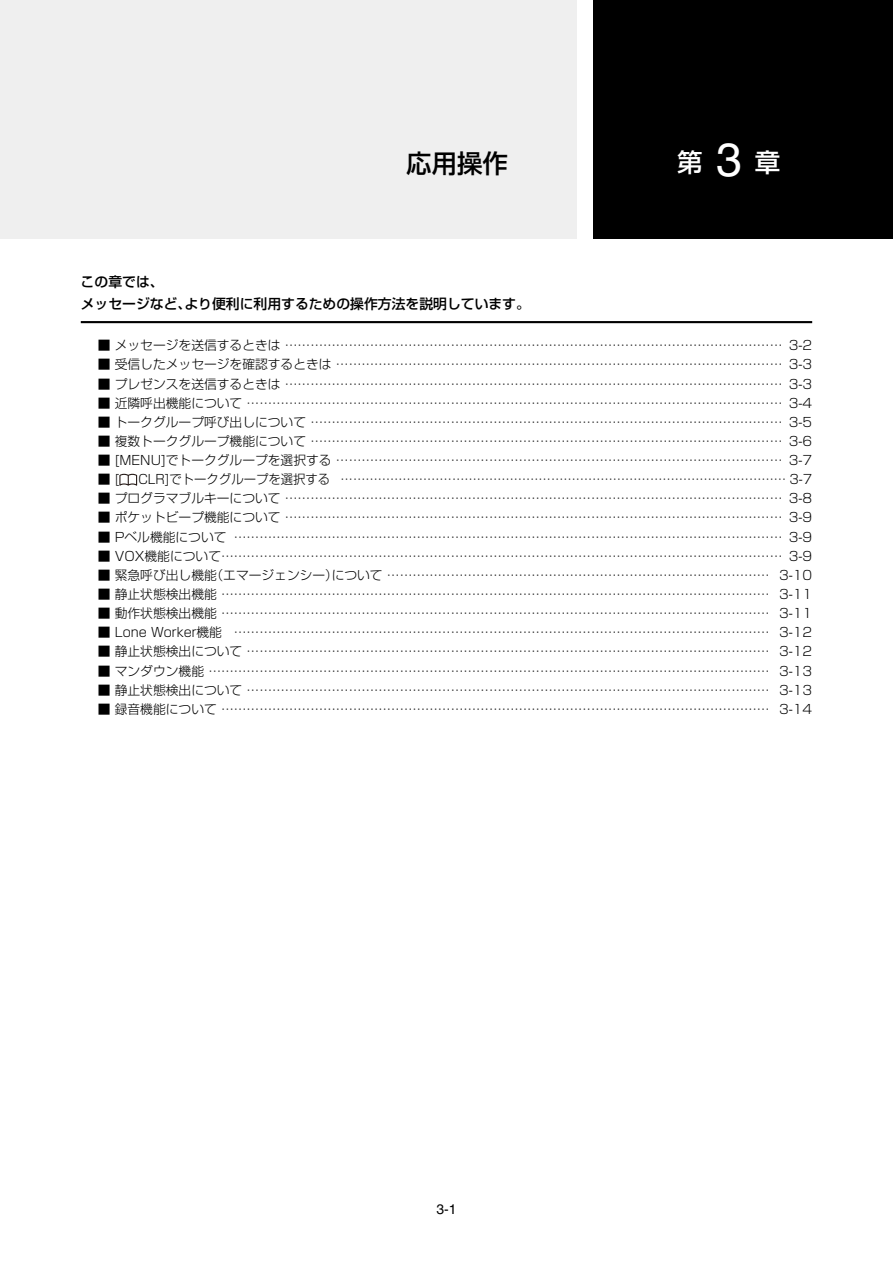
<style>
.page{position:relative;width:893px;height:1263px;background:#fff}
.page>*{position:absolute;margin:0;border:0;box-sizing:border-box;transform-origin:0 0}
.t1{font:500 25.5px "Shin Go Pro";color:#000}
.t2{font:500 25.5px "Shin Go Pro";color:#fff}
.t3{font:500 13.8px/21.3px "Shin Go Pro";color:#000}
.t4{font:13.8px "Helvetica";color:#000}
.t5{font:300 12.75px "Shin Go Pro";color:#000}
.s1{font-family:"Helvetica";font-weight:400;font-size:46.8px}
</style>
<div class="page">
<svg style="left:119px;top:474px;width:18px;height:12px"></svg>
<div style="left:593px;top:0;width:300px;height:238px;background:#000"></div>
<div style="left:0;top:0;width:576px;height:238px;background:#efefef"></div>
<hr style="left:81px;top:321px;width:731px;height:2px;background:#000">
<h1 class="t1" style="left:406px;top:143px;width:104px">応用操作</h1>
<h1 class="t2" style="left:677px;top:141px;width:105px">第 <span class="s1">3</span> 章</h1>
<p class="t3" style="left:81px;top:270px;width:451px">この章では、<br>メッセージなど、より便利に利用するための操作方法を説明しています。</p>
<p class="t5" style="left:98px;top:335px;width:197px">■ メッセージを送信するときは…………………………………………………………………………………………………………</p>
<p class="t5" style="left:789px;top:335px;width:25px">3-2</p>
<p class="t5" style="left:98px;top:354px;width:248px">■ 受信したメッセージを確認するときは………………………………………………………………………………………………</p>
<p class="t5" style="left:789px;top:354px;width:25px">3-3</p>
<p class="t5" style="left:98px;top:373px;width:197px">■ プレゼンスを送信するときは…………………………………………………………………………………………………………</p>
<p class="t5" style="left:789px;top:373px;width:25px">3-3</p>
<p class="t5" style="left:98px;top:392px;width:159px">■ 近隣呼出機能について…………………………………………………………………………………………………………………</p>
<p class="t5" style="left:789px;top:392px;width:25px">3-4</p>
<p class="t5" style="left:98px;top:411px;width:222px">■ トークグループ呼び出しについて……………………………………………………………………………………………………</p>
<p class="t5" style="left:789px;top:411px;width:25px">3-5</p>
<p class="t5" style="left:98px;top:431px;width:222px">■ 複数トークグループ機能について……………………………………………………………………………………………………</p>
<p class="t5" style="left:789px;top:431px;width:25px">3-6</p>
<p class="t5" style="left:98px;top:450px;width:248px">■ [MENU]でトークグループを選択する………………………………………………………………………………………………</p>
<p class="t5" style="left:789px;top:450px;width:25px">3-7</p>
<p class="t5" style="left:98px;top:469px;width:23px">■ [</p>
<p class="t5" style="left:138px;top:469px;width:206px">CLR]でトークグループを選択する…………………………………………………………………………………………………</p>
<p class="t5" style="left:789px;top:469px;width:24px">3-7</p>
<p class="t5" style="left:98px;top:488px;width:197px">■ プログラマブルキーについて…………………………………………………………………………………………………………</p>
<p class="t5" style="left:789px;top:488px;width:25px">3-8</p>
<p class="t5" style="left:98px;top:507px;width:197px">■ ポケットビープ機能について…………………………………………………………………………………………………………</p>
<p class="t5" style="left:789px;top:507px;width:25px">3-9</p>
<p class="t5" style="left:98px;top:526px;width:143px">■ Pベル機能について……………………………………………………………………………………………………………………</p>
<p class="t5" style="left:789px;top:526px;width:25px">3-9</p>
<p class="t5" style="left:98px;top:545px;width:137px">■ VOX機能について………………………………………………………………………………………………………………………</p>
<p class="t5" style="left:789px;top:545px;width:25px">3-9</p>
<p class="t5" style="left:98px;top:565px;width:299px">■ 緊急呼び出し機能（エマージェンシー）について…………………………………………………………………………………</p>
<p class="t5" style="left:779px;top:565px;width:35px">3-10</p>
<p class="t5" style="left:98px;top:584px;width:133px">■ 静止状態検出機能……………………………………………………………………………………………………………………</p>
<p class="t5" style="left:779px;top:584px;width:35px">3-11</p>
<p class="t5" style="left:98px;top:603px;width:133px">■ 動作状態検出機能……………………………………………………………………………………………………………………</p>
<p class="t5" style="left:779px;top:603px;width:35px">3-11</p>
<p class="t5" style="left:98px;top:622px;width:138px">■ Lone Worker機能…………………………………………………………………………………………………………………</p>
<p class="t5" style="left:779px;top:622px;width:35px">3-12</p>
<p class="t5" style="left:98px;top:641px;width:159px">■ 静止状態検出について………………………………………………………………………………………………………………</p>
<p class="t5" style="left:779px;top:641px;width:35px">3-12</p>
<p class="t5" style="left:98px;top:660px;width:120px">■ マンダウン機能………………………………………………………………………………………………………………………</p>
<p class="t5" style="left:779px;top:660px;width:35px">3-13</p>
<p class="t5" style="left:98px;top:679px;width:159px">■ 静止状態検出について………………………………………………………………………………………………………………</p>
<p class="t5" style="left:779px;top:679px;width:35px">3-13</p>
<p class="t5" style="left:98px;top:698px;width:133px">■ 録音機能について……………………………………………………………………………………………………………………</p>
<p class="t5" style="left:779px;top:698px;width:35px">3-14</p>
<p class="t4" style="left:436px;top:1201px;width:21px">3-1</p>
</div>
